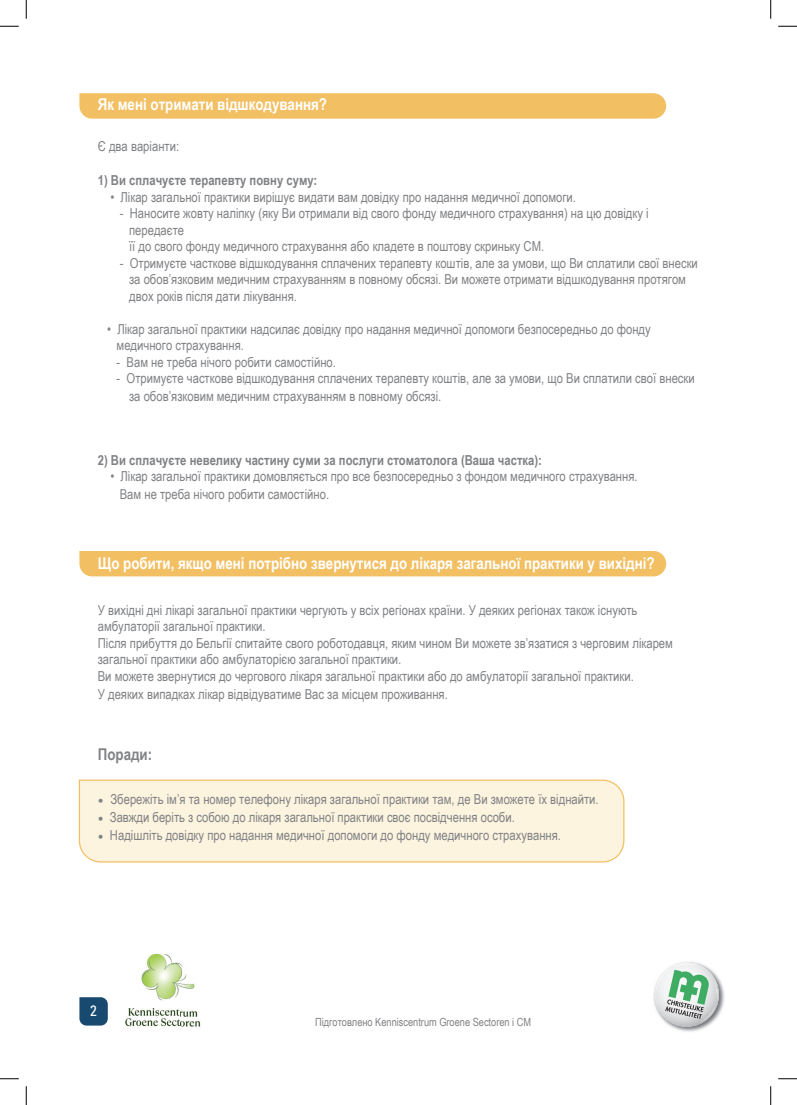
<style>
.page{position:relative;width:797px;height:1105px;background:#fff}
.page>*{position:absolute;margin:0;border:0;box-sizing:border-box;transform-origin:0 0}
.t1{font:700 16.25px "Arial Narrow";color:#fff}
.t2{font:700 16.25px "Arial Narrow";color:#808285}
.t3{font:condensed 15px "Univers LT Std";color:#fff}
.t4{font:13.75px/16.5px "Arial Narrow";color:#808285}
.t5{font:700 13.75px "Arial Narrow";color:#808285}
.t6{font:11.25px "Arial Narrow";color:#808285}
.s1{font-family:"Minion Pro";font-size:15px}
</style>
<div class="page">
<div style="left:78px;top:779px;width:547px;height:84px;background:#fdf4e0"></div>
<svg style="left:79px;top:93px;width:587px;height:26px;background:#f3c067"></svg>
<div style="left:79px;top:551px;width:587px;height:25px;background:#f3bf63"></div>
<img style="left:653px;top:978px;width:72px;height:54px">
<svg style="left:654px;top:962px;width:65px;height:65px"></svg>
<svg style="left:79px;top:997px;width:29px;height:28px"></svg>
<img style="left:125px;top:953px;width:76px;height:74px">
<svg style="left:0;top:25px;width:19px;height:2px"></svg>
<svg style="left:778px;top:25px;width:19px;height:2px"></svg>
<svg style="left:0;top:1078px;width:19px;height:1px"></svg>
<svg style="left:778px;top:1078px;width:19px;height:1px"></svg>
<svg style="left:25px;top:0;width:2px;height:19px"></svg>
<svg style="left:25px;top:1086px;width:2px;height:19px"></svg>
<svg style="left:770px;top:0;width:1px;height:19px"></svg>
<svg style="left:770px;top:1086px;width:1px;height:19px"></svg>
<p class="t1" style="left:98px;top:92px;width:231px">Як мені отримати відшкодування?</p>
<p class="t4" style="left:98px;top:137px;width:83px">Є два варіанти:</p>
<p class="t5" style="left:98px;top:170px;width:221px">1) Ви сплачуєте терапевту повну суму:</p>
<p class="t4" style="left:110px;top:188px;width:467px">• Лікар загальної практики вирішує видати вам довідку про надання медичної допомоги.</p>
<p class="t4" style="left:129px;top:204px;width:521px;text-indent:-9px">- Наносите жовту наліпку (яку Ви отримали від свого фонду медичного страхування) на цю довідку і передаєте<br>її до свого фонду медичного страхування або кладете в поштову скриньку CM.</p>
<p class="t4" style="left:129px;top:254px;width:570px;text-indent:-9px">- Отримуєте часткове відшкодування сплачених терапевту коштів, але за умови, що Ви сплатили свої внески за обов’язковим медичним страхуванням в повному обсязі. Ви можете отримати відшкодування протягом двох років після дати лікування.</p>
<p class="t4" style="left:117px;top:320px;width:535px;text-indent:-9px">• Лікар загальної практики надсилає довідку про надання медичної допомоги безпосередньо до фонду медичного страхування.</p>
<p class="t4" style="left:117px;top:353px;width:221px">- Вам не треба нічого робити самостійно.</p>
<p class="t4" style="left:129px;top:369px;width:567px;line-height:18px;text-indent:-13px">- Отримуєте часткове відшкодування сплачених терапевту коштів, але за умови, що Ви сплатили свої внески за обов’язковим медичним страхуванням в повному обсязі.</p>
<p class="t5" style="left:98px;top:449px;width:446px">2) Ви сплачуєте невелику частину суми за послуги стоматолога (Ваша частка):</p>
<p class="t4" style="left:120px;top:467px;width:519px;line-height:18px;text-indent:-9px">• Лікар загальної практики домовляється про все безпосередньо з фондом медичного страхування.<br>Вам не треба нічого робити самостійно.</p>
<p class="t1" style="left:98px;top:551px;width:558px">Що робити, якщо мені потрібно звернутися до лікаря загальної практики у вихідні?</p>
<p class="t4" style="left:98px;top:601px;width:576px">У вихідні дні лікарі загальної практики чергують у всіх регіонах країни. У деяких регіонах також існують амбулаторії загальної практики.<br>Після прибуття до Бельгії спитайте свого роботодавця, яким чином Ви можете зв’язатися з черговим лікарем загальної практики або амбулаторією загальної практики.<br>Ви можете звернутися до чергового лікаря загальної практики або до амбулаторії загальної практики.</p>
<p class="t4" style="left:98px;top:685px;width:351px">У деяких випадках лікар відвідуватиме Вас за місцем проживання.</p>
<p class="t2" style="left:98px;top:742px;width:56px">Поради:</p>
<p class="t4" style="left:98px;top:791px;width:502px"><span class="s1">•</span> Збережіть ім’я та номер телефону лікаря загальної практики там, де Ви зможете їх віднайти.</p>
<p class="t4" style="left:98px;top:809px;width:418px"><span class="s1">•</span> Завжди беріть з собою до лікаря загальної практики своє посвідчення особи.</p>
<p class="t4" style="left:98px;top:827px;width:465px"><span class="s1">•</span> Надішліть довідку про надання медичної допомоги до фонду медичного страхування.</p>
<p class="t3" style="left:90px;top:1001px;width:8px">2</p>
<p class="t6" style="left:315px;top:1014px;width:218px">Підготовлено Kenniscentrum Groene Sectoren і CM</p>
</div>
